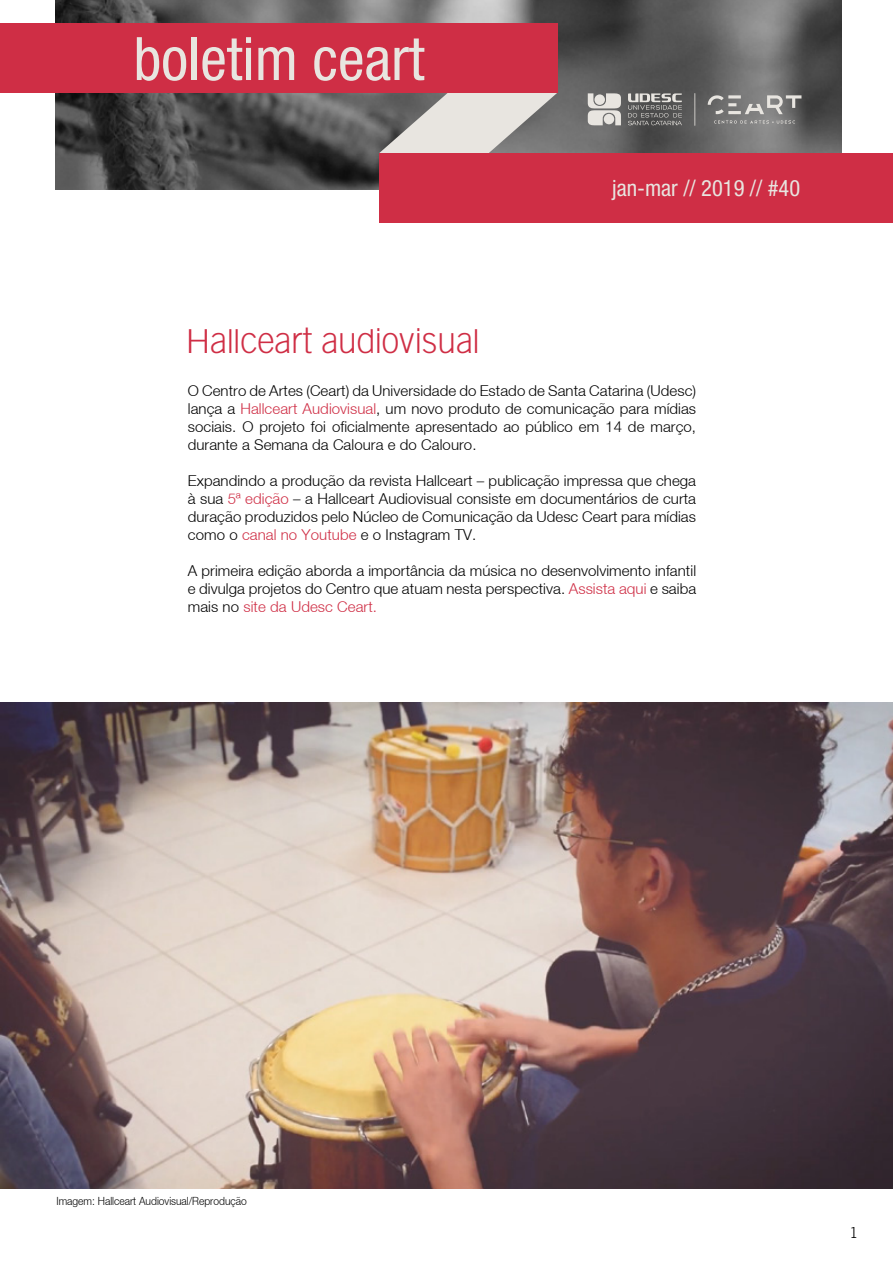
<style>
.page{position:relative;width:893px;height:1263px;background:#fff}
.page>*{position:absolute;margin:0;border:0;box-sizing:border-box;transform-origin:0 0}
.t1{font:condensed 60px "Helvetica Neue LT Std";color:#e8e5e0}
.t2{font:33px "Goethe Gothic";color:#cf2e45}
.t3{font:condensed 22.5px "Helvetica Neue LT Std";color:#e8e5e0}
.t4{font:300 15px/18px "Context Reprise Light S Si";letter-spacing:.005em;color:#000;text-align:justify}
.t5{font:15px "Goethe Gothic";color:#000}
.t6{font:300 11.25px "Context Reprise Light S Si";color:#000;scale:.91 1}
.s1{color:#cf2e45}
.s2{color:#d02e46}
</style>
<div class="page">
<img style="left:56px;top:0;width:786px;height:189px">
<svg style="left:379px;top:44px;width:179px;height:109px;background:#b7b2af"></svg>
<div style="left:379px;top:153px;width:514px;height:69px;background:#cf2e45"></div>
<div style="left:0;top:23px;width:557px;height:69px;background:#cf2e45"></div>
<svg style="left:588px;top:93px;width:33px;height:32px"></svg>
<div style="left:594px;top:94px;width:11px;height:11px;background:#e8e5e0;border-radius:50%"></div>
<svg style="left:628px;top:93px;width:54px;height:32px;background:#777775"></svg>
<hr style="left:694px;top:93px;width:1px;height:33px;background:#e8e5e0">
<svg style="left:714px;top:120px;width:81px;height:4px"></svg>
<svg style="left:708px;top:95px;width:93px;height:19px;background:#949392"></svg>
<img style="left:0;top:702px;width:893px;height:486px">
<h1 class="t1" style="left:134px;top:24px;width:292px">boletim ceart</h1>
<h3 class="t3" style="left:612px;top:175px;width:190px">jan-mar // 2019 // #40</h3>
<h2 class="t2" style="left:186px;top:321px;width:296px">Hallceart audiovisual</h2>
<p class="t4" style="left:188px;top:381px;width:510px">O Centro de Artes (Ceart) da Universidade do Estado de Santa Catarina (Udesc) lança a <span class="s1">Hallceart Audiovisual</span>, um novo produto de comunicação para mídias sociais. O projeto foi oficialmente apresentado ao público em 14 de março, durante a Semana da Caloura e do Calouro.</p>
<p class="t4" style="left:188px;top:471px;width:510px">Expandindo a produção da revista Hallceart – publicação impressa que chega à sua <span class="s1">5ª edição</span> – a Hallceart Audiovisual consiste em documentários de curta duração produzidos pelo Núcleo de Comunicação da Udesc Ceart para mídias como o <span class="s1">canal no Youtube</span> e o Instagram TV.</p>
<p class="t4" style="left:188px;top:561px;width:510px">A primeira edição aborda a importância da música no desenvolvimento infantil e divulga projetos do Centro que atuam nesta perspectiva. <span class="s1">Assista aqui</span> e saiba mais no <span class="s1">site da Udesc Ceart</span><span class="s2">.</span></p>
<p class="t6" style="left:57px;top:1194px;width:211px">Imagem: Hallceart Audiovisual/Reprodução</p>
<p class="t5" style="left:850px;top:1224px;width:10px">1</p>
</div>
